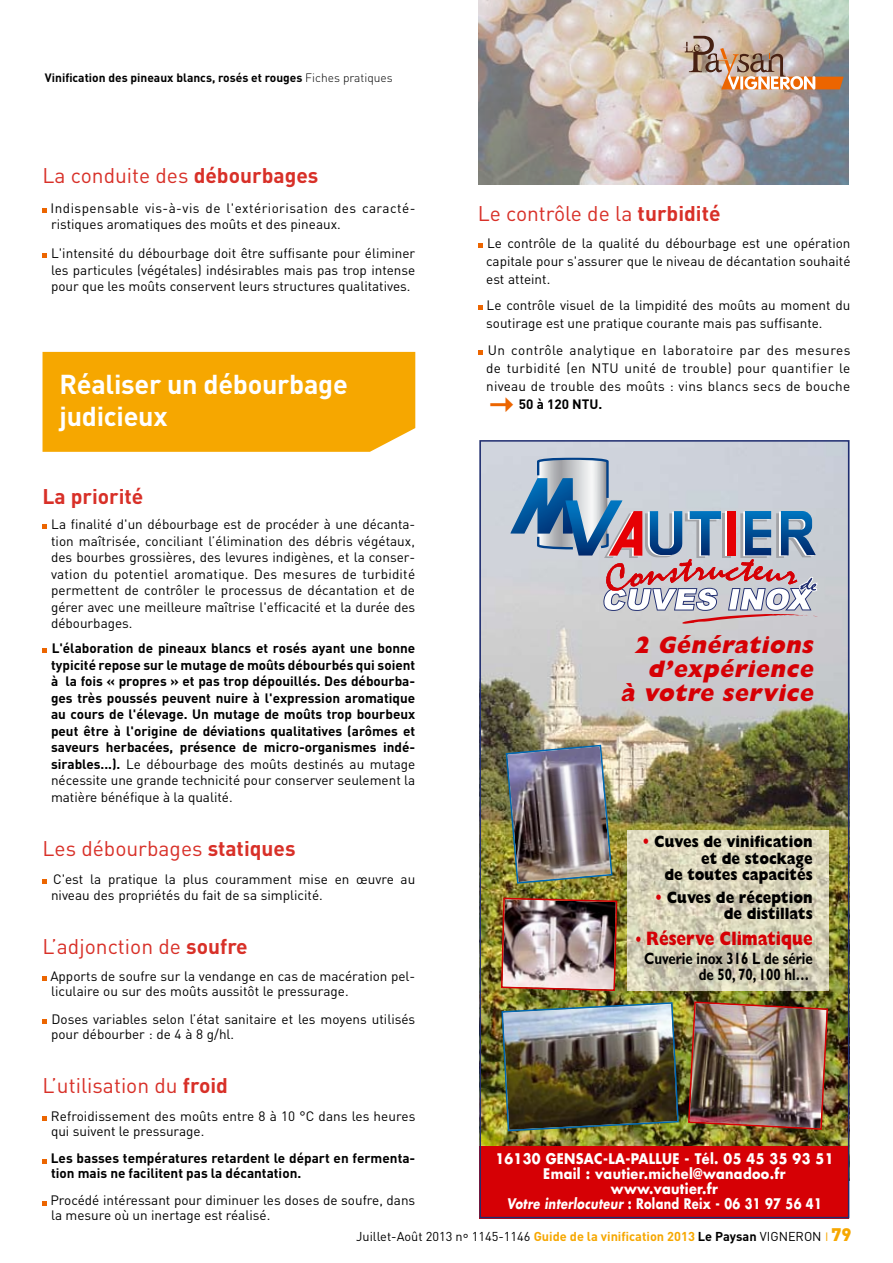
<style>
.page{position:relative;width:893px;height:1263px;background:#fff}
.page>*{position:absolute;margin:0;border:0;box-sizing:border-box;transform-origin:0 0}
.t1{font:700 27px/32.4px "DIN";letter-spacing:-.01em;color:#fff}
.t2{font:italic 800 24px/24px "Gill Sans";color:#d60005;text-align:right;scale:.95 1}
.t3{font:21px "DIN";color:#d83028}
.t4{font:700 21px "DIN";color:#d83028}
.t5{font:800 19.5px "Gill Sans";color:#d60005;scale:.81 1}
.t6{font:800 16.5px/16.5px "Gill Sans";color:#000;text-align:right;scale:.85 1}
.t7{font:700 16.5px/16.5px "Gill Sans";color:#000;text-align:right;scale:.81 1}
.t8{font:700 14.25px/15px "Futura";letter-spacing:.025em;color:#fff;text-align:center;scale:.9 1}
.t9{font:13.5px/16.5px "DIN";color:#000}
.t10{font:700 13.5px/16.5px "DIN";color:#000;text-align:justify}
.t11{font:13.5px/16.5px "DIN";letter-spacing:.025em;color:#000}
.t12{font:12.75px "DIN";color:#000}
.t13{font:700 12px "DIN";color:#000}
.s1{font-weight:300}
.s2{font-weight:700}
.s3{font-weight:400}
.s4{font-weight:700;color:#f6a700}
.s5{font-size:12px;color:#f6a700}
.s6{font-weight:900;font-size:18px;color:#f6a700}
.s7{color:#d60005}
.s8{font-size:16.5px}
.s9{font-style:italic}
</style>
<div class="page">
<img style="left:478px;top:0;width:370px;height:184px">
<img style="left:683px;top:36px;width:161px;height:54px">
<div style="left:43px;top:352px;width:372px;height:100px;background:#f6a700"></div>
<svg style="left:43px;top:524px;width:4px;height:5px"></svg>
<svg style="left:43px;top:648px;width:4px;height:5px"></svg>
<svg style="left:43px;top:879px;width:4px;height:5px"></svg>
<svg style="left:43px;top:976px;width:4px;height:5px"></svg>
<svg style="left:43px;top:1019px;width:4px;height:5px"></svg>
<svg style="left:43px;top:1116px;width:4px;height:5px"></svg>
<svg style="left:43px;top:1159px;width:4px;height:4px"></svg>
<svg style="left:43px;top:1201px;width:4px;height:4px"></svg>
<img style="left:482px;top:443px;width:364px;height:703px">
<div style="left:479px;top:1146px;width:370px;height:72px;background:#d60005"></div>
<div style="left:479px;top:440px;width:370px;height:778px;border:2px solid #1f2d70"></div>
<img style="left:628px;top:830px;width:200px;height:160px">
<svg style="left:510px;top:457px;width:308px;height:167px"></svg>
<img style="left:687px;top:1001px;width:142px;height:129px">
<img style="left:501px;top:1001px;width:179px;height:131px">
<img style="left:505px;top:744px;width:108px;height:140px">
<img style="left:500px;top:897px;width:118px;height:95px">
<svg style="left:43px;top:208px;width:4px;height:5px"></svg>
<svg style="left:43px;top:253px;width:4px;height:5px"></svg>
<svg style="left:478px;top:243px;width:5px;height:5px"></svg>
<svg style="left:478px;top:305px;width:5px;height:5px"></svg>
<svg style="left:478px;top:350px;width:5px;height:5px"></svg>
<p class="t13" style="left:45px;top:70px;width:349px">Vinification des pineaux blancs, rosés et rouges <span class="s1">Fiches pratiques</span></p>
<h3 class="t3" style="left:43px;top:163px;width:277px">La conduite des <span class="s2">débourbages</span></h3>
<p class="t11" style="left:51px;top:199px;width:366px">Indispensable vis-à-vis de l'extériorisation des caracté&shy;ristiques aromatiques des moûts et des pineaux.</p>
<p class="t9" style="left:51px;top:245px;width:366px;text-align:justify">L'intensité du débourbage doit être suffisante pour éliminer les particules (végétales) indésirables mais pas trop intense pour que les moûts conservent leurs structures qualitatives.</p>
<h1 class="t1" style="left:60px;top:367px;width:290px">Réaliser un débourbage judicieux</h1>
<h3 class="t3" style="left:478px;top:201px;width:244px">Le contrôle de la <span class="s2">turbidité</span></h3>
<p class="t9" style="left:486px;top:234px;width:366px;line-height:18px;text-align:justify">Le contrôle de la qualité du débourbage est une opération capitale pour s'assurer que le niveau de décantation souhaité est atteint.</p>
<p class="t9" style="left:486px;top:296px;width:366px;line-height:18px">Le contrôle visuel de la limpidité des moûts au moment du soutirage est une pratique courante mais pas suffisante.</p>
<p class="t9" style="left:486px;top:341px;width:366px;line-height:18px;text-align:justify">Un contrôle analytique en laboratoire par des mesures de turbidité (en NTU unité de trouble) pour quantifier le niveau de trouble des moûts : vins blancs secs de bouche</p>
<p class="t10" style="left:519px;top:395px;width:85px">50 à 120 NTU.</p>
<h3 class="t4" style="left:43px;top:483px;width:102px">La priorité</h3>
<p class="t9" style="left:51px;top:516px;width:366px;text-align:justify">La finalité d'un débourbage est de procéder à une décanta&shy;tion maîtrisée, conciliant l’élimination des débris végétaux, des bourbes grossières, des levures indigènes, et la conser&shy;vation du potentiel aromatique. Des mesures de turbidité permettent de contrôler le processus de décantation et de gérer avec une meilleure maîtrise l'efficacité et la durée des débourbages.</p>
<p class="t10" style="left:51px;top:640px;width:366px">L'élaboration de pineaux blancs et rosés ayant une bonne typicité repose sur le mutage de moûts débourbés qui soient à la fois « propres » et pas trop dépouillés. Des débourba&shy;ges très poussés peuvent nuire à l'expression aromatique au cours de l'élevage. Un mutage de moûts trop bourbeux peut être à l'origine de déviations qualitatives (arômes et saveurs herbacées, présence de micro-organismes indé&shy;sirables...). <span class="s3">Le débourbage des moûts destinés au mutage nécessite une grande technicité pour conserver seulement la matière bénéfique à la qualité.</span></p>
<h3 class="t3" style="left:43px;top:835px;width:255px">Les débourbages <span class="s2">statiques</span></h3>
<p class="t9" style="left:51px;top:871px;width:366px;line-height:15.8px">C'est la pratique la plus couramment mise en œuvre au niveau des propriétés du fait de sa simplicité.</p>
<h3 class="t3" style="left:43px;top:933px;width:207px">L’adjonction de <span class="s2">soufre</span></h3>
<p class="t9" style="left:50px;top:969px;width:366px;line-height:15px">Apports de soufre sur la vendange en cas de macération pel&shy;liculaire ou sur des moûts aussitôt le pressurage.</p>
<p class="t9" style="left:51px;top:1011px;width:366px;line-height:15px">Doses variables selon l’état sanitaire et les moyens utilisés pour débourber : de 4 à 8 g/hl.</p>
<h3 class="t3" style="left:43px;top:1072px;width:187px">L’utilisation du <span class="s2">froid</span></h3>
<p class="t9" style="left:51px;top:1108px;width:366px;line-height:15px">Refroidissement des moûts entre 8 à 10 °C dans les heures qui suivent le pressurage.</p>
<p class="t10" style="left:51px;top:1150px;width:366px;line-height:15px">Les basses températures retardent le départ en fermenta&shy;tion mais ne facilitent pas la décantation.</p>
<p class="t9" style="left:50px;top:1193px;width:366px;line-height:15px">Procédé intéressant pour diminuer les doses de soufre, dans la mesure où un inertage est réalisé.</p>
<p class="t12" style="left:356px;top:1228px;width:497px">Juillet-Août 2013 n° 1145-1146 <span class="s4">Guide de la vinification 2013</span> <span class="s2">Le Paysan</span> VIGNERON <span class="s5">I</span> <span class="s6">79</span></p>
<h2 class="t2" style="left:620px;top:633px;width:210px">2 Générations d’expérience<br>à votre service</h2>
<p class="t6" style="left:642px;top:833px;width:202px"><span class="s7">•</span> Cuves de vinification et de stockage<br>de toutes capacités</p>
<p class="t6" style="left:655px;top:889px;width:187px"><span class="s7">•</span> Cuves de réception de distillats</p>
<h3 class="t5" style="left:635px;top:927px;width:221px"><span class="s8">•</span> Réserve Climatique</h3>
<p class="t7" style="left:644px;top:950px;width:210px">Cuverie inox 316 L de série de 50, 70, 100 hl…</p>
<p class="t8" style="left:495px;top:1150px;width:377px">16130 GENSAC-LA-PALLUE - Tél. 05 45 35 93 51<br>Email : vautier.michel@wanadoo.fr www.vautier.fr<br><span class="s9">Votre interlocuteur</span> : Roland Reix - 06 31 97 56 41</p>
</div>
